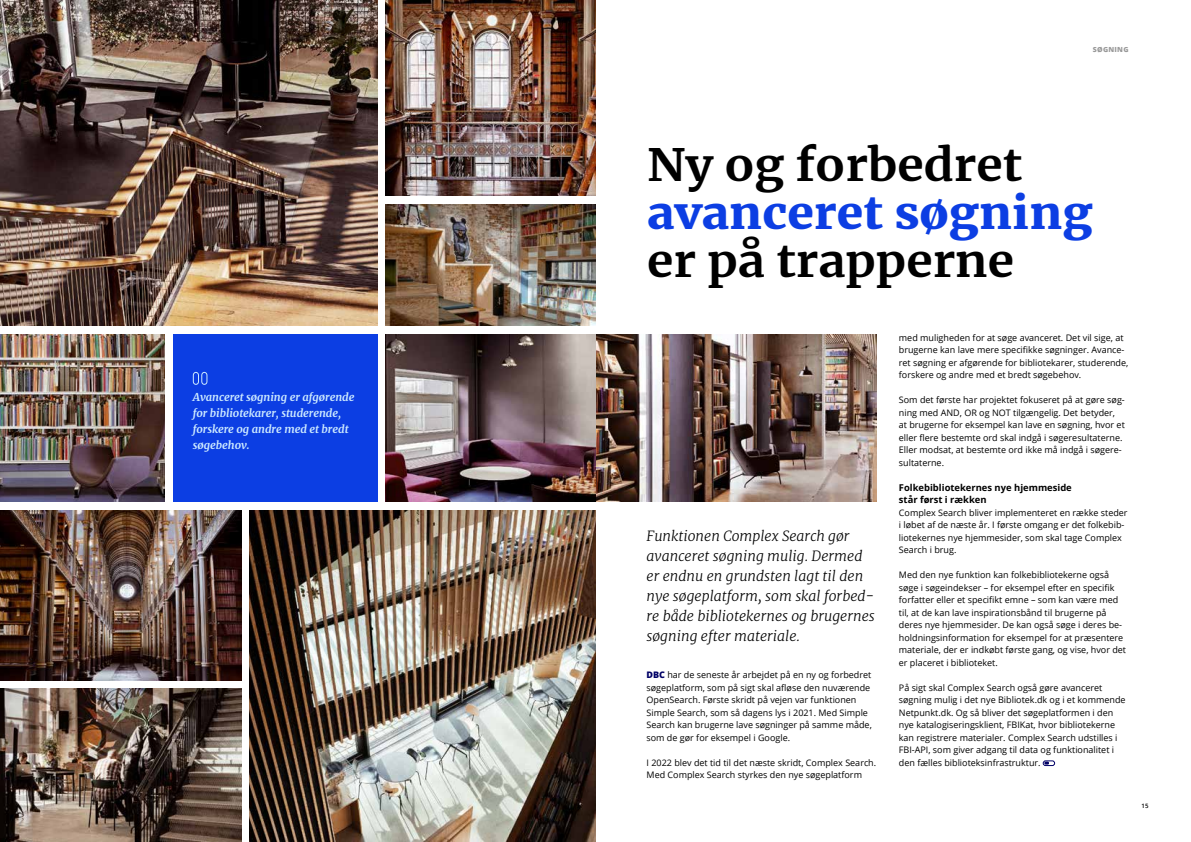
<style>
.page{position:relative;width:1191px;height:842px;background:#fff}
.page>*{position:absolute;margin:0;border:0;box-sizing:border-box;transform-origin:0 0}
.t1{font:700 44px "Merriweather";color:#000;scale:1.09 1}
.t2{font:900 44px "Merriweather";color:#0c3ee3;scale:1.09 1}
.t3{font:italic 300 14px/20px "Merriweather";color:#000}
.t4{font:italic 700 11px/16px "Merriweather";letter-spacing:-.005em;color:#cdeaff}
.t5{font:700 9.4px/12.5px "Open Sans";color:#000}
.t6{font:9px/12.5px "Open Sans";color:#000}
.t7{font:800 7px "Open Sans";letter-spacing:.04em;color:#999}
.t8{font:600 6px "Open Sans";color:#000}
.s1{font-weight:800;color:#010066}
</style>
<div class="page">
<img style="left:0;top:0;width:377px;height:325px">
<img style="left:0;top:689px;width:241px;height:153px">
<img style="left:386px;top:334px;width:490px;height:168px">
<img style="left:0;top:334px;width:164px;height:168px">
<img style="left:249px;top:510px;width:346px;height:332px">
<img style="left:0;top:510px;width:241px;height:170px">
<img style="left:386px;top:0;width:209px;height:196px">
<img style="left:386px;top:204px;width:209px;height:121px">
<div style="left:173px;top:334px;width:204px;height:168px;background:#0c3ee3"></div>
<svg style="left:192px;top:371px;width:16px;height:14px"></svg>
<div style="left:1043px;top:761px;width:11px;height:5px;border:1px solid #010066;border-radius:2px"></div>
<svg style="left:1044px;top:762px;width:5px;height:3px"></svg>
<p class="t4" style="left:193px;top:389px;width:163px">Avanceret søgning er afgørende for bibliotekarer, studerende, forskere og andre med et bredt søgebehov.</p>
<p class="t7" style="left:1092px;top:46px;width:37px">SØGNING</p>
<h1 class="t1" style="left:647px;top:140px;width:345px">Ny og forbedret</h1>
<h1 class="t2" style="left:647px;top:182px;width:410px">avanceret søgning</h1>
<h1 class="t1" style="left:647px;top:236px;width:338px">er på trapperne</h1>
<h2 class="t3" style="left:646px;top:526px;width:230px">Funktionen Complex Search gør avanceret søgning mulig. Dermed er endnu en grundsten lagt til den nye søgeplatform, som skal forbed&shy;re både bibliotekernes og brugernes søgning efter materiale.</h2>
<p class="t6" style="left:646px;top:669px;width:227px"><span class="s1">DBC</span> har de seneste år arbejdet på en ny og forbedret søgeplatform, som på sigt skal afløse den nuværende OpenSearch. Første skridt på vejen var funktionen Simple Search, som så dagens lys i 2021. Med Simple Search kan brugerne lave søgninger på samme måde, som de gør for eksempel i Google.</p>
<p class="t6" style="left:646px;top:757px;width:231px">I 2022 blev det tid til det næste skridt, Complex Search.<br>Med Complex Search styrkes den nye søgeplatform</p>
<p class="t6" style="left:899px;top:332px;width:231px">med muligheden for at søge avanceret. Det vil sige, at brugerne kan lave mere specifikke søgninger. Avance&shy;ret søgning er afgørende for bibliotekarer, studerende, forskere og andre med et bredt søgebehov.</p>
<p class="t6" style="left:899px;top:394px;width:227px">Som det første har projektet fokuseret på at gøre søg&shy;ning med AND, OR og NOT tilgængelig. Det betyder, at brugerne for eksempel kan lave en søgning, hvor et eller flere bestemte ord skal indgå i søgeresultaterne.<br>Eller modsat, at bestemte ord ikke må indgå i søgere&shy;sultaterne.</p>
<p class="t5" style="left:899px;top:482px;width:174px">Folkebibliotekernes nye hjemmeside står først i rækken</p>
<p class="t6" style="left:899px;top:507px;width:230px">Complex Search bliver implementeret en række steder i løbet af de næste år. I første omgang er det folkebib&shy;liotekernes nye hjemmesider, som skal tage Complex Search i brug.</p>
<p class="t6" style="left:899px;top:569px;width:229px">Med den nye funktion kan folkebibliotekerne også søge i søgeindekser – for eksempel efter en specifik forfatter eller et specifikt emne – som kan være med til, at de kan lave inspirationsbånd til brugerne på deres nye hjemmesider. De kan også søge i deres be&shy;holdningsinformation for eksempel for at præsentere materiale, der er indkøbt første gang, og vise, hvor det er placeret i biblioteket.</p>
<p class="t6" style="left:899px;top:682px;width:228px">På sigt skal Complex Search også gøre avanceret søgning mulig i det nye Bibliotek.dk og i et kommende Netpunkt.dk. Og så bliver det søgeplatformen i den nye katalogiseringsklient, FBIKat, hvor bibliotekerne kan registrere materialer. Complex Search udstilles i FBI-API, som giver adgang til data og funktionalitet i den fælles biblioteksinfrastruktur.</p>
<p class="t8" style="left:1141px;top:802px;width:8px">15</p>
</div>
